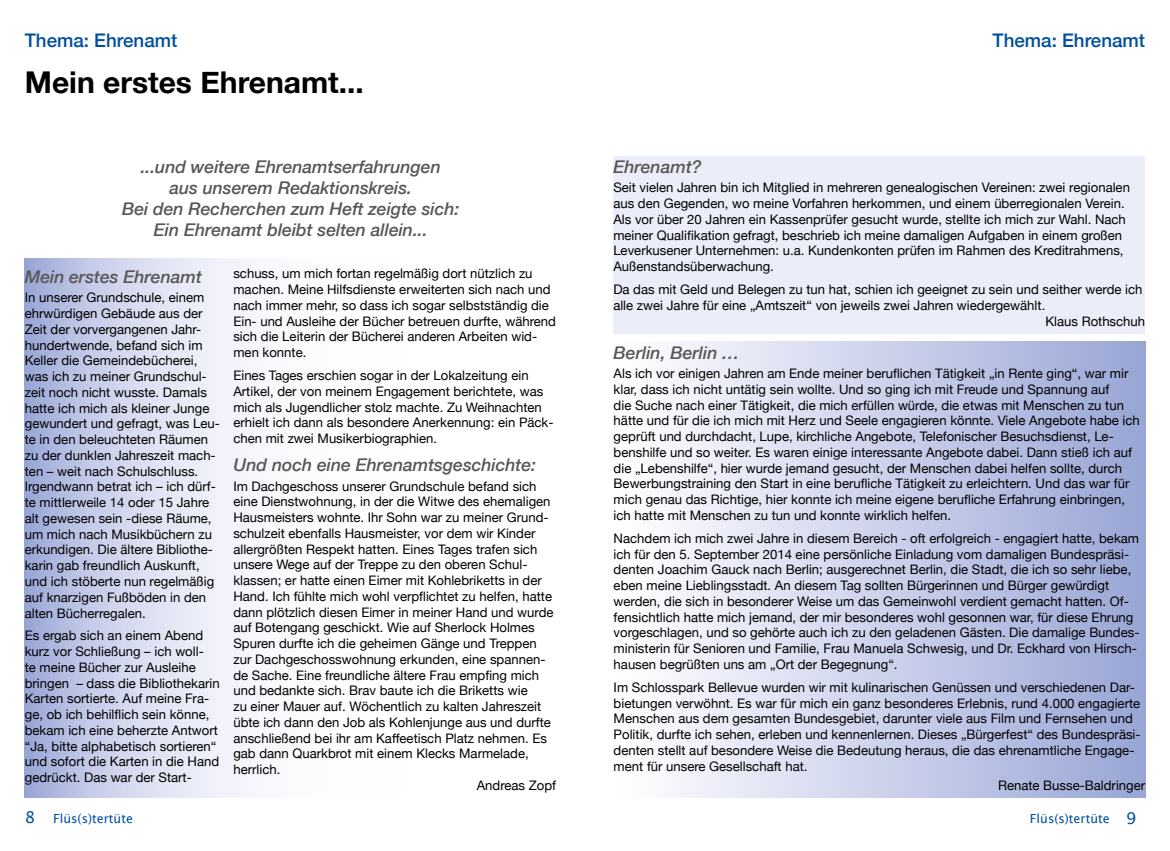
<style>
.page{position:relative;width:1170px;height:851px;background:#fff}
.page>*{position:absolute;margin:0;border:0;box-sizing:border-box;transform-origin:0 0}
.t1{font:700 30px "Helvetica Neue";color:#000}
.t2{font:500 18.75px "Helvetica Neue";color:#004f9f}
.t3{font:italic 500 17.5px/21px "Helvetica Neue";color:#575756;text-align:center}
.t4{font:13.12px/15.8px "Helvetica Neue";color:#000}
.t5{font:12.5px "Lucida Grande";color:#004f9f}
.s1{font-size:16.25px}
</style>
<div class="page">
<svg style="left:25px;top:259px;width:219px;height:538px"></svg>
<div style="left:613px;top:156px;width:531px;height:177px;background:#ebedf8"></div>
<div style="left:613px;top:341px;width:531px;height:456px;background:linear-gradient(to right,#fff,#9aa6d6)"></div>
<h2 class="t2" style="left:25px;top:25px;width:154px">Thema: Ehrenamt</h2>
<h2 class="t2" style="left:992px;top:25px;width:154px">Thema: Ehrenamt</h2>
<h1 class="t1" style="left:25px;top:59px;width:340px">Mein erstes Ehrenamt...</h1>
<h3 class="t3" style="left:122px;top:155px;width:339px">...und weitere Ehrenamtserfahrungen<br>aus unserem Redaktionskreis.<br>Bei den Recherchen zum Heft zeigte sich:<br>Ein Ehrenamt bleibt selten allein...</h3>
<h3 class="t3" style="left:25px;top:265px;width:178px">Mein erstes Ehrenamt</h3>
<p class="t4" style="left:25px;top:290px;width:196px">In unserer Grundschule, einem ehrwürdigen Gebäude aus der<br>Zeit der vorvergangenen Jahr&shy;hundertwende, befand sich im<br>Keller die Gemeindebücherei, was ich zu meiner Grundschul&shy;zeit noch nicht wusste. Damals hatte ich mich als kleiner Junge gewundert und gefragt, was Leu&shy;te in den beleuchteten Räumen zu der dunklen Jahreszeit mach&shy;ten – weit nach Schulschluss.<br>Irgendwann betrat ich – ich dürf&shy;te mittlerweile 14 oder 15 Jahre alt gewesen sein -diese Räume, um mich nach Musikbüchern zu erkundigen. Die ältere Bibliothe&shy;karin gab freundlich Auskunft, und ich stöberte nun regelmäßig auf knarzigen Fußböden in den alten Bücherregalen.</p>
<p class="t4" style="left:25px;top:628px;width:196px">Es ergab sich an einem Abend kurz vor Schließung – ich woll-<br>te meine Bücher zur Ausleihe bringen – dass die Bibliothekarin<br>Karten sortierte. Auf meine Fra&shy;ge, ob ich behilflich sein könne, bekam ich eine beherzte Antwort “Ja, bitte alphabetisch sortieren“ und sofort die Karten in die Hand gedrückt. Das war der Start-</p>
<p class="t4" style="left:233px;top:266px;width:324px">schuss, um mich fortan regelmäßig dort nützlich zu machen. Meine Hilfsdienste erweiterten sich nach und nach immer mehr, so dass ich sogar selbstständig die Ein- und Ausleihe der Bücher betreuen durfte, während sich die Leiterin der Bücherei anderen Arbeiten wid&shy;men konnte.</p>
<p class="t4" style="left:233px;top:368px;width:321px">Eines Tages erschien sogar in der Lokalzeitung ein Artikel, der von meinem Engagement berichtete, was mich als Jugendlicher stolz machte. Zu Weihnachten erhielt ich dann als besondere Anerkennung: ein Päck&shy;chen mit zwei Musikerbiographien.</p>
<h3 class="t3" style="left:233px;top:453px;width:304px">Und noch eine Ehrenamtsgeschichte:</h3>
<p class="t4" style="left:233px;top:478px;width:304px">Im Dachgeschoss unserer Grundschule befand sich</p>
<p class="t4" style="left:233px;top:494px;width:318px">eine Dienstwohnung, in der die Witwe des ehemaligen</p>
<p class="t4" style="left:233px;top:510px;width:317px">Hausmeisters wohnte. Ihr Sohn war zu meiner Grund-</p>
<p class="t4" style="left:233px;top:526px;width:303px">schulzeit ebenfalls Hausmeister, vor dem wir Kinder</p>
<p class="t4" style="left:233px;top:541px;width:305px">allergrößten Respekt hatten. Eines Tages trafen sich</p>
<p class="t4" style="left:233px;top:557px;width:295px">unsere Wege auf der Treppe zu den oberen Schul-</p>
<p class="t4" style="left:233px;top:573px;width:310px">klassen; er hatte einen Eimer mit Kohlebriketts in der</p>
<p class="t4" style="left:233px;top:589px;width:320px">Hand. Ich fühlte mich wohl verpflichtet zu helfen, hatte</p>
<p class="t4" style="left:233px;top:604px;width:321px">dann plötzlich diesen Eimer in meiner Hand und wurde</p>
<p class="t4" style="left:233px;top:620px;width:303px">auf Botengang geschickt. Wie auf Sherlock Holmes</p>
<p class="t4" style="left:233px;top:636px;width:305px">Spuren durfte ich die geheimen Gänge und Treppen</p>
<p class="t4" style="left:233px;top:652px;width:313px">zur Dachgeschosswohnung erkunden, eine spannen-</p>
<p class="t4" style="left:233px;top:667px;width:307px">de Sache. Eine freundliche ältere Frau empfing mich</p>
<p class="t4" style="left:233px;top:683px;width:296px">und bedankte sich. Brav baute ich die Briketts wie</p>
<p class="t4" style="left:233px;top:699px;width:309px">zu einer Mauer auf. Wöchentlich zu kalten Jahreszeit</p>
<p class="t4" style="left:233px;top:715px;width:319px">übte ich dann den Job als Kohlenjunge aus und durfte</p>
<p class="t4" style="left:233px;top:730px;width:315px">anschließend bei ihr am Kaffeetisch Platz nehmen. Es</p>
<p class="t4" style="left:233px;top:746px;width:297px">gab dann Quarkbrot mit einem Klecks Marmelade,</p>
<p class="t4" style="left:233px;top:762px;width:48px">herrlich.</p>
<p class="t4" style="left:476px;top:778px;width:81px">Andreas Zopf</p>
<h3 class="t3" style="left:613px;top:155px;width:90px">Ehrenamt?</h3>
<p class="t4" style="left:613px;top:180px;width:518px">Seit vielen Jahren bin ich Mitglied in mehreren genealogischen Vereinen: zwei regionalen aus den Gegenden, wo meine Vorfahren herkommen, und einem überregionalen Verein.<br>Als vor über 20 Jahren ein Kassenprüfer gesucht wurde, stellte ich mich zur Wahl. Nach meiner Qualifikation gefragt, beschrieb ich meine damaligen Aufgaben in einem großen Leverkusener Unternehmen: u.a. Kundenkonten prüfen im Rahmen des Kreditrahmens, Außenstandsüberwachung.</p>
<p class="t4" style="left:613px;top:282px;width:530px">Da das mit Geld und Belegen zu tun hat, schien ich geeignet zu sein und seither werde ich</p>
<p class="t4" style="left:613px;top:298px;width:433px">alle zwei Jahre für eine „Amtszeit“ von jeweils zwei Jahren wiedergewählt.</p>
<p class="t4" style="left:1045px;top:314px;width:101px">Klaus Rothschuh</p>
<h3 class="t3" style="left:613px;top:341px;width:128px">Berlin, Berlin …</h3>
<p class="t4" style="left:613px;top:366px;width:527px">Als ich vor einigen Jahren am Ende meiner beruflichen Tätigkeit „in Rente ging“, war mir klar, dass ich nicht untätig sein wollte. Und so ging ich mit Freude und Spannung auf<br>die Suche nach einer Tätigkeit, die mich erfüllen würde, die etwas mit Menschen zu tun hätte und für die ich mich mit Herz und Seele engagieren könnte. Viele Angebote habe ich geprüft und durchdacht, Lupe, kirchliche Angebote, Telefonischer Besuchsdienst, Le&shy;benshilfe und so weiter. Es waren einige interessante Angebote dabei. Dann stieß ich auf die „Lebenshilfe“, hier wurde jemand gesucht, der Menschen dabei helfen sollte, durch Bewerbungstraining den Start in eine berufliche Tätigkeit zu erleichtern. Und das war für mich genau das Richtige, hier konnte ich meine eigene berufliche Erfahrung einbringen, ich hatte mit Menschen zu tun und konnte wirklich helfen.</p>
<p class="t4" style="left:613px;top:531px;width:527px">Nachdem ich mich zwei Jahre in diesem Bereich - oft erfolgreich - engagiert hatte, bekam ich für den 5. September 2014 eine persönliche Einladung vom damaligen Bundespräsi&shy;denten Joachim Gauck nach Berlin; ausgerechnet Berlin, die Stadt, die ich so sehr liebe, eben meine Lieblingsstadt. An diesem Tag sollten Bürgerinnen und Bürger gewürdigt werden, die sich in besonderer Weise um das Gemeinwohl verdient gemacht hatten. Of&shy;fensichtlich hatte mich jemand, der mir besonderes wohl gesonnen war, für diese Ehrung vorgeschlagen, und so gehörte auch ich zu den geladenen Gästen. Die damalige Bundes&shy;ministerin für Senioren und Familie, Frau Manuela Schwesig, und Dr. Eckhard von Hirsch&shy;hausen begrüßten uns am „Ort der Begegnung“.</p>
<p class="t4" style="left:613px;top:679px;width:528px">Im Schlosspark Bellevue wurden wir mit kulinarischen Genüssen und verschiedenen Dar&shy;bietungen verwöhnt. Es war für mich ein ganz besonderes Erlebnis, rund 4.000 engagierte Menschen aus dem gesamten Bundesgebiet, darunter viele aus Film und Fernsehen und Politik, durfte ich sehen, erleben und kennenlernen. Dieses „Bürgerfest“ des Bundespräsi&shy;denten stellt auf besondere Weise die Bedeutung heraus, die das ehrenamtliche Engage&shy;ment für unsere Gesellschaft hat.</p>
<p class="t4" style="left:997px;top:778px;width:149px">Renate Busse-Baldringer</p>
<p class="t5" style="left:25px;top:810px;width:110px"><span class="s1">8</span> Flüs(s)tertüte</p>
<p class="t5" style="left:1029px;top:810px;width:108px">Flüs(s)tertüte <span class="s1">9</span></p>
</div>
